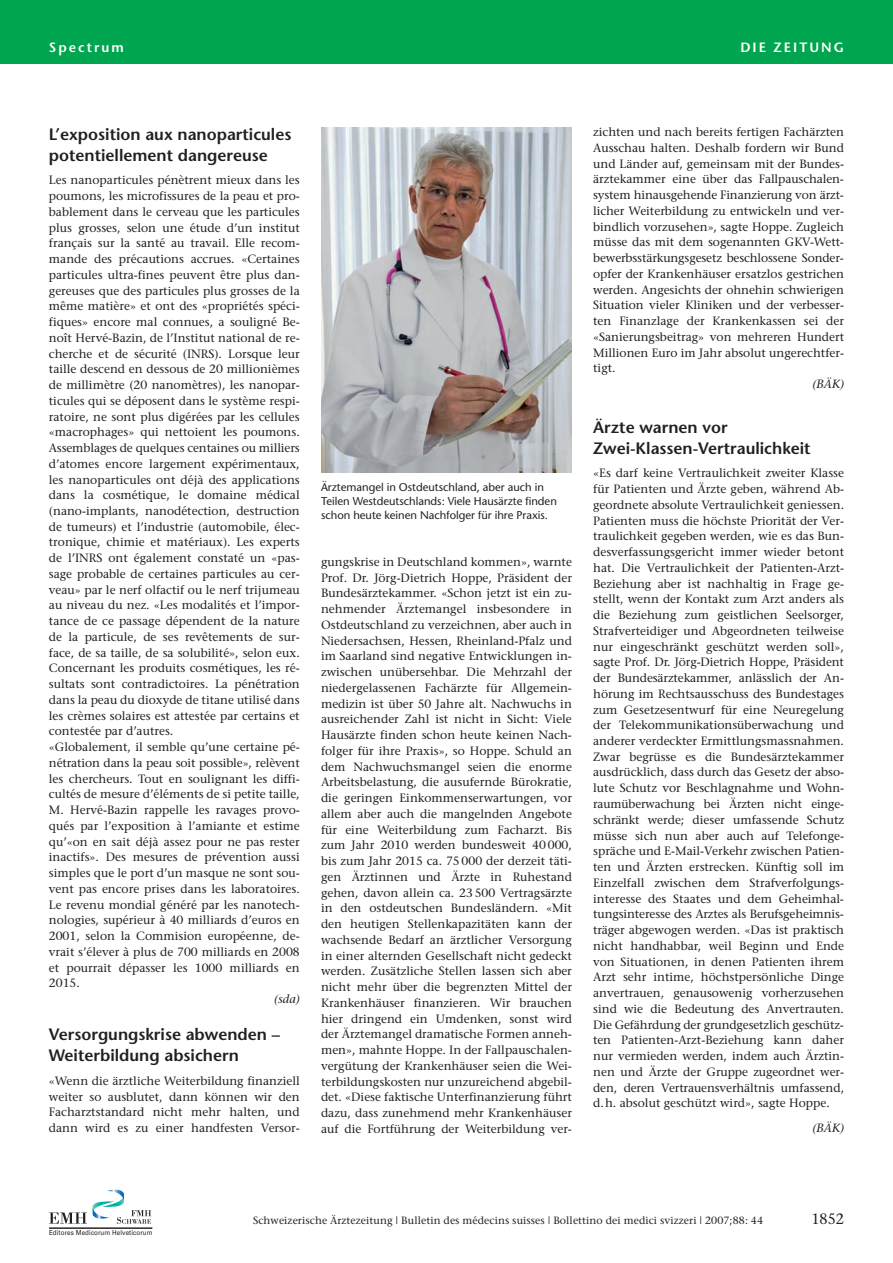
<style>
.page{position:relative;width:893px;height:1263px;background:#fff}
.page>*{position:absolute;margin:0;border:0;box-sizing:border-box;transform-origin:0 0}
.t1{font:600 16.5px/21px "Stone Sans";color:#231f20}
.t2{font:15px "Stone Serif";color:#231f20;scale:.95 1}
.t3{font:600 13.5px "Stone Sans";letter-spacing:.15em;color:#fff}
.t4{font:12px/15.8px "Stone Serif";color:#231f20;text-align:justify}
.t5{font:italic 12px "Stone Serif";color:#231f20}
.t6{font:11.25px/14.2px "Stone Sans";color:#231f20}
.t7{font:10.5px "Stone Serif";letter-spacing:.01em;color:#231f20}
.t8{font:6.9px "Univers";letter-spacing:.015em;color:#231f20;scale:.9 1}
</style>
<div class="page">
<div style="left:0;top:0;width:893px;height:64px;background:#00a54f"></div>
<svg style="left:49px;top:1189px;width:102px;height:35px"></svg>
<hr style="left:49px;top:1228px;width:103px;height:1px;background:#231f20">
<img style="left:321px;top:128px;width:251px;height:344px">
<p class="t3" style="left:49px;top:42px;width:76px">Spectrum</p>
<p class="t3" style="left:740px;top:42px;width:105px">DIE ZEITUNG</p>
<h1 class="t1" style="left:49px;top:125px;width:244px">L’exposition aux nanoparticules potentiellement dangereuse</h1>
<p class="t4" style="left:49px;top:174px;width:252px;text-align:left">Les nanoparticules pénètrent mieux dans les poumons, les microfissures de la peau et pro&shy;bablement dans le cerveau que les particules plus grosses, selon une étude d’un institut français sur la santé au travail. Elle recom&shy;mande des précautions accrues. «Certaines particules ultra-fines peuvent être plus dan&shy;gereuses que des particules plus grosses de la même matière» et ont des «propriétés spéci&shy;fiques» encore mal connues, a souligné Be&shy;noît Hervé-Bazin, de l’Institut national de re&shy;cherche et de sécurité (INRS). Lorsque leur taille descend en dessous de 20 millionièmes de millimètre (20 nanomètres), les nanopar&shy;ticules qui se déposent dans le système respi&shy;ratoire, ne sont plus digérées par les cellules «macrophages» qui nettoient les poumons.<br>Assemblages de quelques centaines ou milliers d’atomes encore largement expérimentaux, les nanoparticules ont déjà des applications dans la cosmétique, le domaine médical (nano-implants, nanodétection, destruction de tumeurs) et l’industrie (automobile, élec&shy;tronique, chimie et maté riaux). Les experts de l’INRS ont également constaté un «pas&shy;sage probable de certaines particules au cer&shy;veau» par le nerf olfactif ou le nerf trijumeau au niveau du nez. «Les modalités et l’impor&shy;tance de ce passage dépendent de la nature de la particule, de ses revêtements de sur&shy;face, de sa taille, de sa solubilité», selon eux.<br>Concernant les produits cosmétiques, les ré&shy;sultats sont contradictoires. La pénétration dans la peau du dioxyde de titane utilisé dans les crèmes solaires est attestée par certains et contestée par d’autres.<br>«Globalement, il semble qu’une certaine pé&shy;nétration dans la peau soit possible», relèvent les chercheurs. Tout en soulignant les diffi - cultés de mesure d’éléments de si petite taille, M. Hervé-Bazin rappelle les ravages provo&shy;qués par l’exposition à l’amiante et estime qu’«on en sait déjà assez pour ne pas rester inactifs». Des mesures de prévention aussi simples que le port d’un masque ne sont sou&shy;vent pas encore prises dans les laboratoires.<br>Le revenu mondial généré par les nanotech&shy;nologies, supérieur à 40 milliards d’euros en 2001, selon la Commision européenne, de&shy;vrait s’élever à plus de 700 milliards en 2008 et pourrait dépasser les 1000 milliards en 2015.</p>
<p class="t5" style="left:274px;top:994px;width:27px">(sda)</p>
<h1 class="t1" style="left:49px;top:1026px;width:233px">Versorgungskrise abwenden –<br>Weiterbildung absichern</h1>
<p class="t4" style="left:49px;top:1074px;width:252px">«Wenn die ärztliche Weiterbildung finanziell weiter so ausblutet, dann können wir den Facharztstandard nicht mehr halten, und dann wird es zu einer handfesten Versor-</p>
<p class="t6" style="left:321px;top:481px;width:237px">Ärztemangel in Ostdeutschland, aber auch in<br>Teilen Westdeutschlands: Viele Hausärzte finden schon heute keinen Nachfolger für ihre Praxis.</p>
<p class="t4" style="left:321px;top:555px;width:252px">gungskrise in Deutschland kommen», warnte Prof. Dr. Jörg-Dietrich Hoppe, Präsident der Bundesärztekammer. «Schon jetzt ist ein zu&shy;nehmender Ärztemangel insbesondere in Ostdeutschland zu verzeichnen, aber auch in Niedersachsen, Hessen, Rheinland-Pfalz und im Saarland sind negative Entwicklungen in&shy;zwischen unübersehbar. Die Mehrzahl der niedergelassenen Fachärzte für Allgemein - medizin ist über 50 Jahre alt. Nachwuchs in ausreichender Zahl ist nicht in Sicht: Viele Hausärzte finden schon heute keinen Nach&shy;folger für ihre Praxis», so Hoppe. Schuld an dem Nachwuchsmangel seien die enorme Arbeitsbelastung, die ausufernde Bürokratie, die geringen Einkommenserwartungen, vor allem aber auch die mangelnden Angebote für eine Weiterbildung zum Facharzt. Bis zum Jahr 2010 werden bundesweit 40 000, bis zum Jahr 2015 ca. 75 000 der derzeit täti&shy;gen Ärztinnen und Ärzte in Ruhestand gehen, davon allein ca. 23 500 Vertragsärzte in den ost deutschen Bundesländern. «Mit den heutigen Stellenkapazitäten kann der wachsende Bedarf an ärztlicher Versorgung in einer alternden Gesellschaft nicht gedeckt werden. Zusätzliche Stellen lassen sich aber nicht mehr über die begrenzten Mittel der Krankenhäuser finanzieren. Wir brauchen hier dringend ein Umdenken, sonst wird der Ärztemangel dramatische Formen anneh&shy;men», mahnte Hoppe. In der Fallpauschalen&shy;vergütung der Krankenhäuser seien die Wei&shy;terbildungs kosten nur unzureichend abgebil&shy;det. «Diese faktische Unterfinanzierung führt dazu, dass zunehmend mehr Krankenhäuser auf die Fortführung der Weiterbildung ver-</p>
<p class="t4" style="left:593px;top:125px;width:252px">zichten und nach bereits fertigen Fachärzten Ausschau halten. Deshalb fordern wir Bund und Länder auf, gemeinsam mit der Bundes&shy;ärztekammer eine über das Fallpauschalen - system hinausgehende Finanzierung von ärzt&shy;licher Weiterbildung zu entwickeln und ver&shy;bindlich vorzusehen», sagte Hoppe. Zugleich müsse das mit dem sogenannten GKV-Wett&shy;bewerbsstärkungsgesetz beschlossene Sonder - opfer der Krankenhäuser ersatzlos gestrichen werden. Angesichts der ohnehin schwierigen Situation vieler Kliniken und der verbesser&shy;ten Finanzlage der Krankenkassen sei der «Sanierungsbeitrag» von mehreren Hundert Millionen Euro im Jahr absolut ungerechtfer&shy;tigt.</p>
<p class="t5" style="left:813px;top:379px;width:33px">(BÄK)</p>
<h1 class="t1" style="left:593px;top:418px;width:219px">Ärzte warnen vor<br>Zwei-Klassen-Vertraulichkeit</h1>
<p class="t4" style="left:593px;top:466px;width:252px">«Es darf keine Vertraulichkeit zweiter Klasse für Patienten und Ärzte geben, während Ab&shy;geordnete absolute Vertraulichkeit geniessen.<br>Patienten muss die höchste Priorität der Ver&shy;traulichkeit gegeben werden, wie es das Bun&shy;desverfassungsgericht immer wieder betont hat. Die Vertraulichkeit der Patienten-Arzt-Beziehung aber ist nachhaltig in Frage ge&shy;stellt, wenn der Kontakt zum Arzt anders als die Beziehung zum geistlichen Seelsorger, Strafverteidiger und Abgeordneten teilweise nur eingeschränkt geschützt werden soll», sagte Prof. Dr. Jörg-Dietrich Hoppe, Präsident der Bundesärztekammer, anlässlich der An&shy;hörung im Rechtsausschuss des Bundes tages zum Gesetzesentwurf für eine Neuregelung der Telekommunikationsüberwachung und anderer verdeckter Ermittlungsmass nahmen.<br>Zwar begrüsse es die Bundesärztekammer ausdrücklich, dass durch das Gesetz der abso&shy;lute Schutz vor Beschlagnahme und Wohn&shy;raumüberwachung bei Ärzten nicht einge&shy;schränkt werde; dieser umfassende Schutz müsse sich nun aber auch auf Telefonge&shy;spräche und E-Mail-Verkehr zwischen Patien&shy;ten und Ärzten erstrecken. Künftig soll im Einzelfall zwischen dem Strafverfolgungs - interesse des Staates und dem Geheimhal&shy;tungs interesse des Arztes als Berufsgeheimnis - träger abge wogen werden. «Das ist praktisch nicht handhabbar, weil Beginn und Ende von Situationen, in denen Patienten ihrem Arzt sehr intime, höchstpersönliche Dinge anvertrauen, genausowenig vorherzusehen sind wie die Bedeutung des Anvertrauten.<br>Die Gefährdung der grundgesetzlich geschütz&shy;ten Patienten-Arzt-Beziehung kann daher nur vermieden werden, indem auch Ärztin&shy;nen und Ärzte der Gruppe zugeordnet wer&shy;den, deren Vertrauens verhältnis umfassend, d.h. absolut geschützt wird», sagte Hoppe.</p>
<p class="t5" style="left:813px;top:1123px;width:33px">(BÄK)</p>
<p class="t8" style="left:49px;top:1229px;width:117px">Editores Medicorum Helveticorum</p>
<p class="t7" style="left:253px;top:1216px;width:512px">Schweizerische Ärztezeitung | Bulletin des médecins suisses | Bollettino dei medici svizzeri | 2007;88: 44</p>
<p class="t2" style="left:811px;top:1213px;width:36px">1852</p>
</div>
